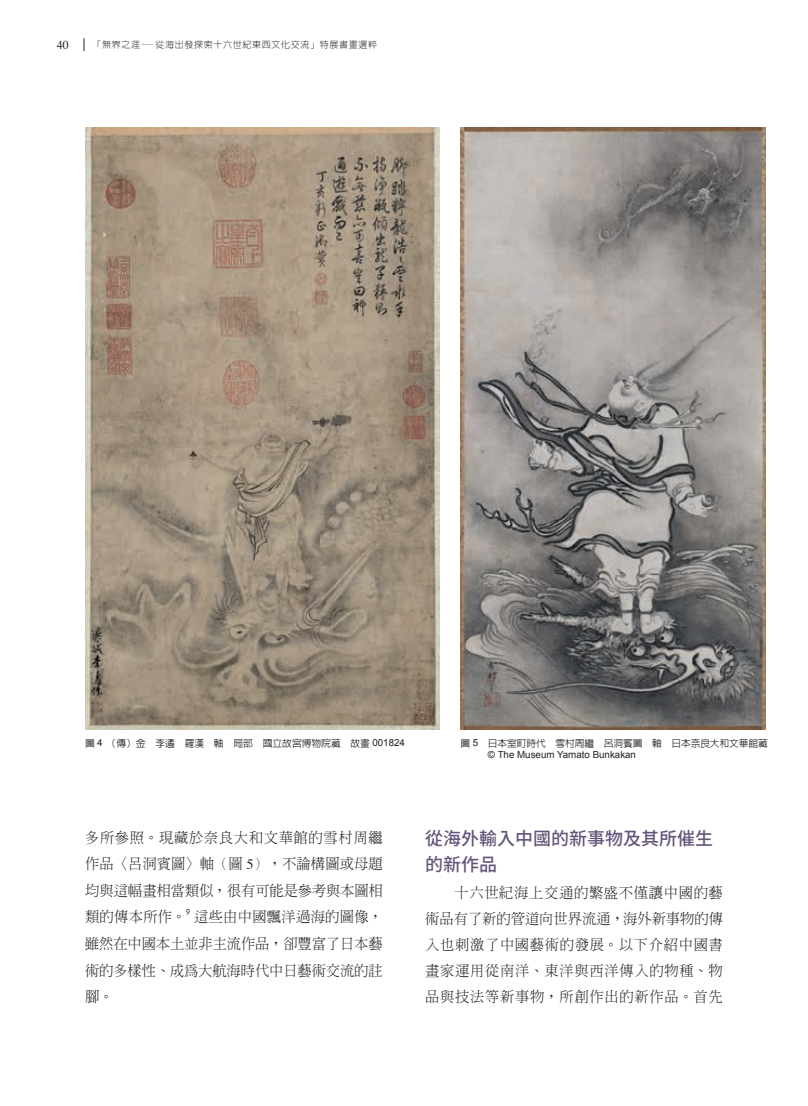
<style>
.page{position:relative;width:808px;height:1106px;background:#fff}
.page>*{position:absolute;margin:0;border:0;box-sizing:border-box;transform-origin:0 0}
.t1{font:500 18px/26px "Noto Sans CJ Ktc";color:#65547b}
.t2{font:300 14.25px/26.5px "AR Ming B5";letter-spacing:.01em;color:#231f20;text-align:justify}
.t3{font:12px "Times";color:#231f20}
.t4{font:500 9.75px "AR Hei B5";letter-spacing:-.01em;color:#231f20}
.t5{font:9.75px "Arial";color:#231f20}
.t6{font:300 9px "AR Hei B5";letter-spacing:.075em;color:#231f20}
.t7{font:8.25px "Century Gothic";color:#231f20}
.s1{font-family:"Arial";font-weight:400}
.s2{font-family:"Times";font-weight:400}
</style>
<div class="page">
<svg style="left:84px;top:38px;width:1px;height:13px"></svg>
<img style="left:461px;top:128px;width:304px;height:601px">
<img style="left:85px;top:128px;width:354px;height:601px">
<p class="t3" style="left:57px;top:34px;width:13px">40</p>
<p class="t6" style="left:92px;top:40px;width:286px">「無界之涯—從海出發探索十六世紀東西文化交流」特展書畫選粹</p>
<p class="t4" style="left:85px;top:738px;width:321px">圖 <span class="s1">4</span> （傳）金　李遹　羅漢　軸　局部 國立故宮博物院藏　故畫 <span class="s1">001824</span></p>
<p class="t4" style="left:461px;top:738px;width:319px">圖 <span class="s1">5</span> 日本室町時代　雪村周繼　呂洞賓圖　軸　日本奈良大和文華館藏　</p>
<p class="t5" style="left:488px;top:748px;width:150px">© The Museum Yamato Bunkakan</p>
<p class="t2" style="left:85px;top:824px;width:299px">多所參照。現藏於奈良大和文華館的雪村周繼作品〈呂洞賓圖〉軸（圖 <span class="s2">5</span>），不論構圖或母題均與這幅畫相當類似，很有可能是參考與本圖相類的傳本所作。</p>
<p class="t7" style="left:186px;top:907px;width:6px">9</p>
<p class="t2" style="left:85px;top:903px;width:299px;text-indent:109px">這些由中國飄洋過海的圖像，雖然在中國本土並非主流作品，卻豐富了日本藝術的多樣性、成為大航海時代中日藝術交流的註腳。</p>
<p class="t1" style="left:425px;top:826px;width:289px">從海外輸入中國的新事物及其所催生的新作品</p>
<p class="t2" style="left:425px;top:880px;width:299px;line-height:26px;text-indent:29px">十六世紀海上交通的繁盛不僅讓中國的藝術品有了新的管道向世界流通，海外新事物的傳入也刺激了中國藝術的發展。以下介紹中國書畫家運用從南洋、東洋與西洋傳入的物種、物品與技法等新事物，所創作出的新作品。首先</p>
</div>
